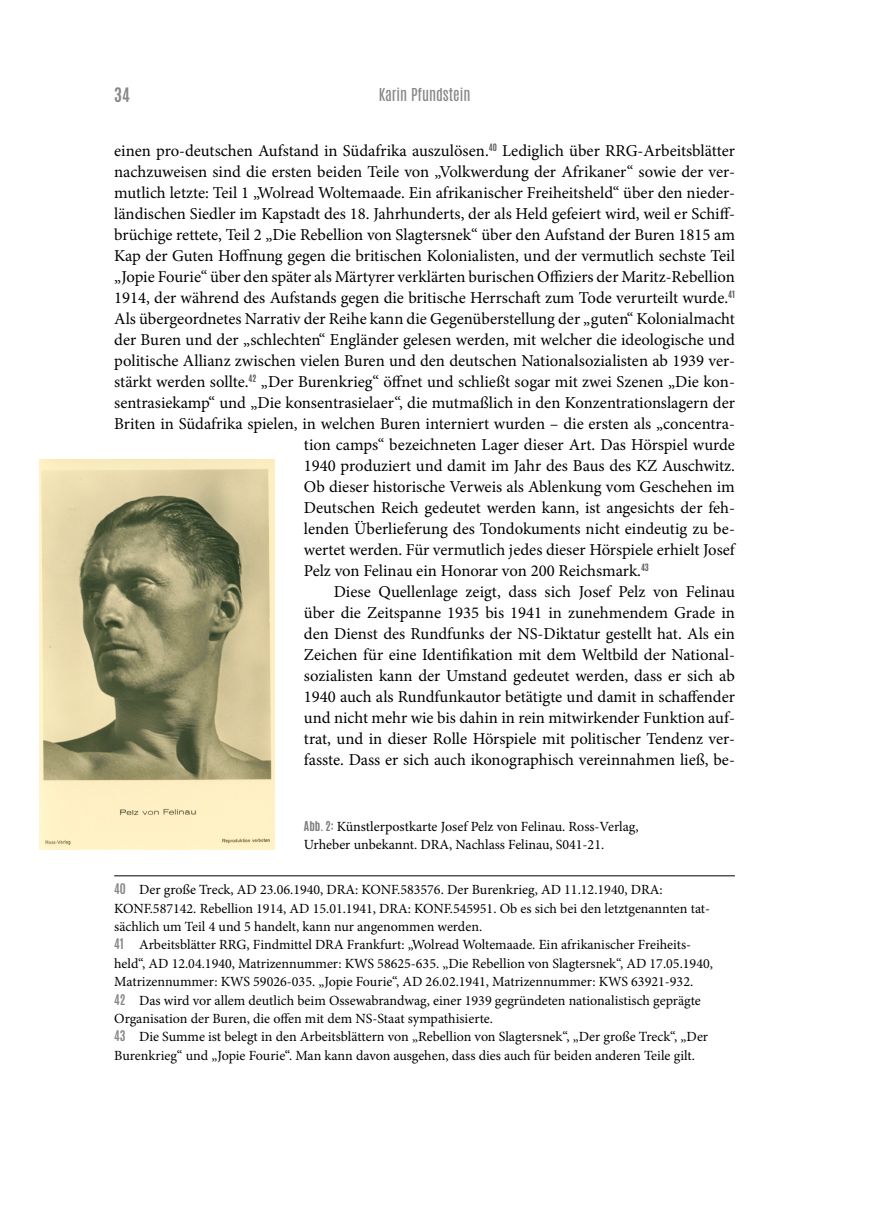
<style>
.page{position:relative;width:874px;height:1221px;background:#fff}
.page>*{position:absolute;margin:0;border:0;box-sizing:border-box;transform-origin:0 0}
.t1{font:16.62px "Minion Pro";color:#000}
.t2{font:700 16.62px "Antonio";color:#868786}
.t3{font:14.88px "Antonio";color:#868786}
.t4{font:14px/18.4px "Minion Pro";color:#000}
.s1{font-family:"Antonio";font-weight:700;font-size:11.38px;color:#7a7b7a}
.s2{font-family:"Antonio";font-weight:700;font-size:12.25px;color:#868786}
</style>
<div class="page">
<hr style="left:114px;top:875px;width:620px;height:1px;background:#000">
<img style="left:40px;top:459px;width:234px;height:390px">
<p class="t2" style="left:114px;top:82px;width:17px">34</p>
<p class="t3" style="left:378px;top:84px;width:93px">Karin Pfundstein</p>
<p class="t1" style="left:114px;top:139px;width:622px">einen pro-deutschen Aufstand in Südafrika auszulösen.<sup>40</sup> Lediglich über RRG-Arbeitsblätter</p>
<p class="t1" style="left:114px;top:160px;width:622px">nachzuweisen sind die ersten beiden Teile von „Volkwerdung der Afrikaner“ sowie der ver-</p>
<p class="t1" style="left:114px;top:181px;width:622px">mutlich letzte: Teil 1 „Wolread Woltemaade. Ein afrikanischer Freiheitsheld“ über den nieder-</p>
<p class="t1" style="left:114px;top:202px;width:622px">ländischen Siedler im Kapstadt des 18. Jahrhunderts, der als Held gefeiert wird, weil er Schiff-</p>
<p class="t1" style="left:114px;top:223px;width:622px">brüchige rettete, Teil 2 „Die Rebellion von Slagtersnek“ über den Aufstand der Buren 1815 am</p>
<p class="t1" style="left:114px;top:244px;width:622px">Kap der Guten Hoffnung gegen die britischen Kolonialisten, und der vermutlich sechste Teil</p>
<p class="t1" style="left:114px;top:265px;width:622px">„Jopie Fourie“ über den später als Märtyrer verklärten burischen Offiziers der Maritz-Rebellion</p>
<p class="t1" style="left:114px;top:286px;width:622px">1914, der während des Aufstands gegen die britische Herrschaft zum Tode verurteilt wurde.<sup>41</sup></p>
<p class="t1" style="left:114px;top:307px;width:622px">Als übergeordnetes Narrativ der Reihe kann die Gegenüberstellung der „guten“ Kolonialmacht</p>
<p class="t1" style="left:114px;top:328px;width:622px">der Buren und der „schlechten“ Engländer gelesen werden, mit welcher die ideologische und</p>
<p class="t1" style="left:114px;top:349px;width:622px">politische Allianz zwischen vielen Buren und den deutschen Nationalsozialisten ab 1939 ver-</p>
<p class="t1" style="left:114px;top:370px;width:622px">stärkt werden sollte.<sup>42</sup> „Der Burenkrieg“ öffnet und schließt sogar mit zwei Szenen „Die kon-</p>
<p class="t1" style="left:114px;top:391px;width:622px">sentrasiekamp“ und „Die konsentrasielaer“, die mutmaßlich in den Konzentrationslagern der</p>
<p class="t1" style="left:114px;top:412px;width:622px">Briten in Südafrika spielen, in welchen Buren interniert wurden – die ersten als „concentra-</p>
<p class="t1" style="left:304px;top:433px;width:432px">tion camps“ bezeichneten Lager dieser Art. Das Hörspiel wurde</p>
<p class="t1" style="left:304px;top:454px;width:432px">1940 produziert und damit im Jahr des Baus des KZ Auschwitz.</p>
<p class="t1" style="left:304px;top:475px;width:432px">Ob dieser historische Verweis als Ablenkung vom Geschehen im</p>
<p class="t1" style="left:304px;top:496px;width:432px">Deutschen Reich gedeutet werden kann, ist angesichts der feh-</p>
<p class="t1" style="left:304px;top:517px;width:432px">lenden Überlieferung des Tondokuments nicht eindeutig zu be-</p>
<p class="t1" style="left:304px;top:538px;width:432px">wertet werden. Für vermutlich jedes dieser Hörspiele erhielt Josef</p>
<p class="t1" style="left:304px;top:559px;width:346px">Pelz von Felinau ein Honorar von 200 Reichsmark.<sup>43</sup></p>
<p class="t1" style="left:333px;top:580px;width:402px">Diese Quellenlage zeigt, dass sich Josef Pelz von Felinau</p>
<p class="t1" style="left:304px;top:601px;width:432px">über die Zeitspanne 1935 bis 1941 in zunehmendem Grade in</p>
<p class="t1" style="left:304px;top:622px;width:432px">den Dienst des Rundfunks der NS-Diktatur gestellt hat. Als ein</p>
<p class="t1" style="left:304px;top:643px;width:432px">Zeichen für eine Identifikation mit dem Weltbild der National-</p>
<p class="t1" style="left:304px;top:664px;width:432px">sozialisten kann der Umstand gedeutet werden, dass er sich ab</p>
<p class="t1" style="left:304px;top:685px;width:432px">1940 auch als Rundfunkautor betätigte und damit in schaffender</p>
<p class="t1" style="left:304px;top:706px;width:432px">und nicht mehr wie bis dahin in rein mitwirkender Funktion auf-</p>
<p class="t1" style="left:304px;top:727px;width:432px">trat, und in dieser Rolle Hörspiele mit politischer Tendenz ver-</p>
<p class="t1" style="left:304px;top:748px;width:432px">fasste. Dass er sich auch ikonographisch vereinnahmen ließ, be-</p>
<p class="t4" style="left:304px;top:818px;width:336px;line-height:17.5px"><span class="s1">Abb. 2:</span> Künstlerpostkarte Josef Pelz von Felinau. Ross-Verlag,<br>Urheber unbekannt. DRA, Nachlass Felinau, S041-21.</p>
<p class="t4" style="left:114px;top:880px;width:600px"><span class="s2">40</span> Der große Treck, AD 23.06.1940, DRA: KONF.583576. Der Burenkrieg, AD 11.12.1940, DRA:<br>KONF.587142. Rebellion 1914, AD 15.01.1941, DRA: KONF.545951. Ob es sich bei den letztgenannten tat&shy;sächlich um Teil 4 und 5 handelt, kann nur angenommen werden.<br><span class="s2">41</span> Arbeitsblätter RRG, Findmittel DRA Frankfurt: „Wolread Woltemaade. Ein afrikanischer Freiheits&shy;held“, AD 12.04.1940, Matrizennummer: KWS 58625-635. „Die Rebellion von Slagtersnek“, AD 17.05.1940, Matrizennummer: KWS 59026-035. „Jopie Fourie“, AD 26.02.1941, Matrizennummer: KWS 63921-932.<br><span class="s2">42</span> Das wird vor allem deutlich beim Ossewabrandwag, einer 1939 gegründeten nationalistisch geprägte Organisation der Buren, die offen mit dem NS-Staat sympathisierte.<br><span class="s2">43</span> Die Summe ist belegt in den Arbeitsblättern von „Rebellion von Slagtersnek“, „Der große Treck“, „Der Burenkrieg“ und „Jopie Fourie“. Man kann davon ausgehen, dass dies auch für beiden anderen Teile gilt.</p>
</div>
